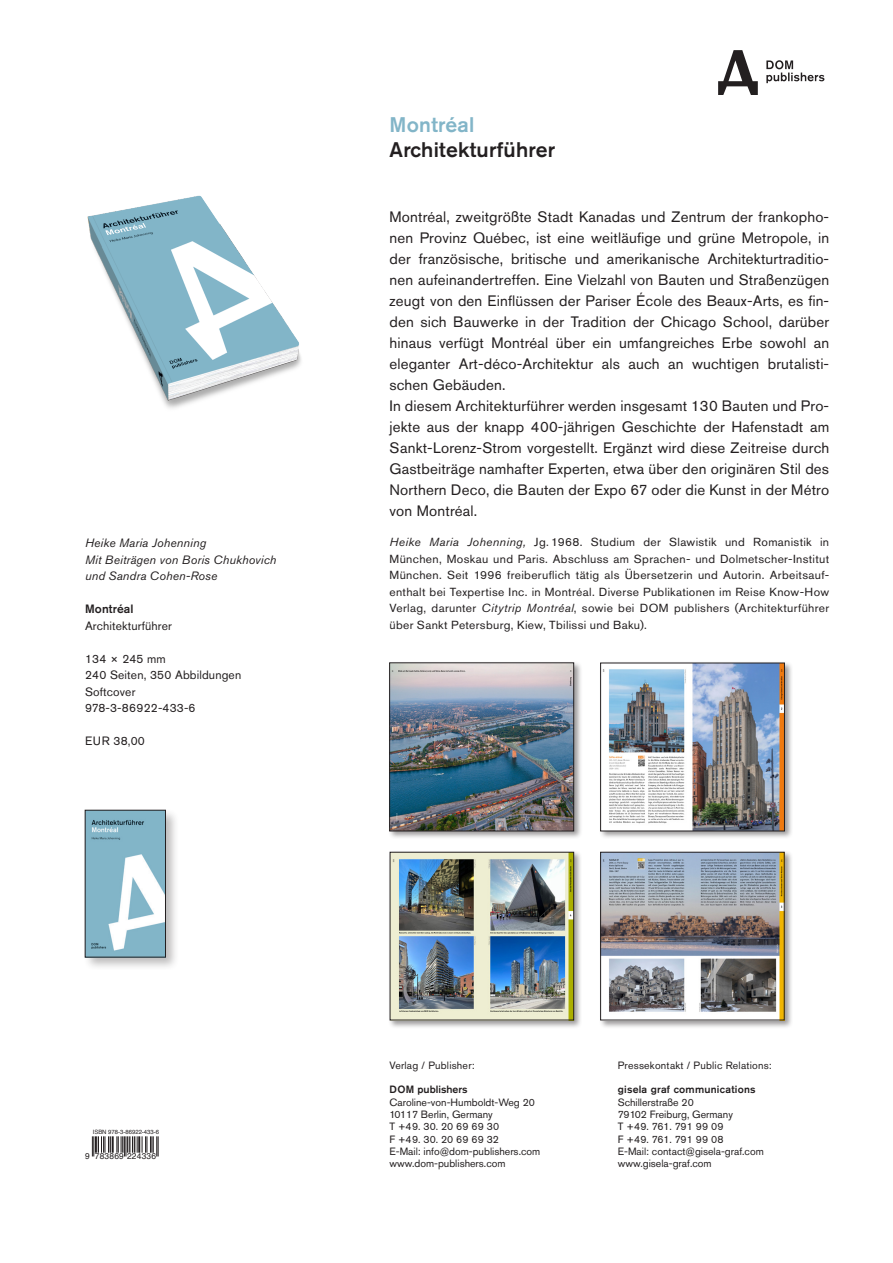
<style>
.page{position:relative;width:893px;height:1263px;background:#fff}
.page>*{position:absolute;margin:0;border:0;box-sizing:border-box;transform-origin:0 0}
.Überschrift_2{font:500 21px "Akzidenz Grotesk Pro";letter-spacing:.01em;color:#231f20}
.Überschrift_2-2{font:500 21px "Akzidenz Grotesk Pro";letter-spacing:.01em;color:#82b5c8}
.Haupttext{font:15px/21px "Akzidenz Grotesk Pro";letter-spacing:.01em;color:#231f20;text-align:justify}
.Technische_Daten{font:12px "Akzidenz Grotesk Pro";letter-spacing:.01em;color:#231f20}
.Technische_Daten-2{font:italic 12px/16.5px "Akzidenz Grotesk Pro";letter-spacing:.01em;color:#231f20}
.Technische_Daten-3{font:500 12px "Akzidenz Grotesk Pro";letter-spacing:.01em;color:#231f20}
.Autor_Text{font:11.7px/16.5px "Akzidenz Grotesk Pro";letter-spacing:.025em;color:#231f20;text-align:justify}
.t1{font:10.5px/12.3px "Akzidenz Grotesk Pro";color:#231f20}
.t2{font:10.5px "Akzidenz Grotesk Pro";letter-spacing:.02em;color:#231f20}
.t3{font:500 10.5px "Akzidenz Grotesk Pro";letter-spacing:.02em;color:#231f20}
.t4{font:500 10.5px "Akzidenz Grotesk Pro";color:#231f20}
.t5{font:8.4px "Helvetica";letter-spacing:.025em;color:#231f20}
.t6{font:6px "Helvetica";color:#231f20}
.s1{font-style:italic}
</style>
<div class="page">
<svg style="left:718px;top:50px;width:40px;height:45px"></svg>
<svg style="left:766px;top:60px;width:58px;height:23px"></svg>
<div style="left:599px;top:661px;width:194px;height:179px;background:#231f20;opacity:.45"></div>
<img style="left:602px;top:665px;width:181px;height:164px">
<div style="left:600px;top:663px;width:185px;height:168px;border:1px solid #231f20"></div>
<div style="left:388px;top:851px;width:194px;height:178px;background:#231f20;opacity:.45"></div>
<img style="left:392px;top:854px;width:180px;height:164px">
<div style="left:390px;top:852px;width:184px;height:168px;border:1px solid #231f20"></div>
<div style="left:599px;top:851px;width:194px;height:178px;background:#231f20;opacity:.45"></div>
<img style="left:602px;top:854px;width:180px;height:164px">
<div style="left:600px;top:852px;width:184px;height:168px;border:1px solid #231f20"></div>
<div style="left:388px;top:661px;width:194px;height:178px;background:#231f20;opacity:.45"></div>
<img style="left:391px;top:665px;width:181px;height:164px">
<div style="left:389px;top:663px;width:185px;height:168px;border:1px solid #231f20"></div>
<img style="left:87px;top:195px;width:214px;height:214px">
<div style="left:83px;top:808px;width:96px;height:163px;background:#231f20;opacity:.3"></div>
<img style="left:87px;top:812px;width:77px;height:143px">
<div style="left:85px;top:810px;width:81px;height:147px;border:1px solid #231f20"></div>
<svg style="left:92px;top:1136px;width:67px;height:20px"></svg>
<p class="Technische_Daten-2" style="left:85px;top:534px;width:123px">Heike Maria Johenning</p>
<p class="Technische_Daten-2" style="left:85px;top:551px;width:193px">Mit Beiträgen von Boris Chukhovich und Sandra Cohen-Rose</p>
<p class="Technische_Daten-3" style="left:85px;top:601px;width:50px">Montréal</p>
<p class="Technische_Daten" style="left:85px;top:618px;width:88px">Architekturführer</p>
<p class="Technische_Daten" style="left:85px;top:651px;width:82px">134 × 245 mm</p>
<p class="Technische_Daten" style="left:85px;top:667px;width:158px">240 Seiten, 350 Abbildungen</p>
<p class="Technische_Daten" style="left:85px;top:684px;width:52px">Softcover</p>
<p class="Technische_Daten" style="left:85px;top:700px;width:112px">978-3-86922-433-6</p>
<p class="Technische_Daten" style="left:85px;top:733px;width:61px">EUR 38,00</p>
<p class="Überschrift_2-2" style="left:389px;top:111px;width:86px">Montréal</p>
<p class="Überschrift_2" style="left:389px;top:136px;width:167px">Architekturführer</p>
<p class="Haupttext" style="left:389px;top:206px;width:441px">Montréal, zweitgrößte Stadt Kanadas und Zentrum der frankopho&shy;nen Provinz Québec, ist eine weitläufige und grüne Metropole, in der französische, britische und amerikanische Architekturtraditio&shy;nen aufeinandertreffen. Eine Vielzahl von Bauten und Straßenzügen zeugt von den Einflüssen der Pariser École des Beaux-Arts, es fin&shy;den sich Bauwerke in der Tradition der Chicago School, darüber hinaus verfügt Montréal über ein umfangreiches Erbe sowohl an eleganter Art-déco-Architektur als auch an wuchtigen brutalisti&shy;schen Gebäuden.</p>
<p class="Haupttext" style="left:389px;top:395px;width:441px">In diesem Architekturführer werden insgesamt 130 Bauten und Pro&shy;jekte aus der knapp 400-jährigen Geschichte der Hafenstadt am Sankt-Lorenz-Strom vorgestellt. Ergänzt wird diese Zeitreise durch Gastbeiträge namhafter Experten, etwa über den originären Stil des Northern Deco, die Bauten der Expo 67 oder die Kunst in der Métro von Montréal.</p>
<p class="Autor_Text" style="left:389px;top:534px;width:441px"><span class="s1">Heike Maria Johenning,</span> Jg. 1968. Studium der Slawistik und Romanistik in München, Moskau und Paris. Abschluss am Sprachen- und Dolmetscher-Institut München. Seit 1996 freiberuflich tätig als Übersetzerin und Autorin. Arbeitsauf&shy;enthalt bei Texpertise Inc. in Montréal. Diverse Publikationen im Reise Know-How Verlag, darunter <span class="s1">Citytrip Montréal</span>, sowie bei DOM publishers (Architekturführer über Sankt Petersburg, Kiew, Tbilissi und Baku).</p>
<p class="t6" style="left:93px;top:1127px;width:68px">ISBN 978-3-86922-433-6</p>
<p class="t5" style="left:85px;top:1150px;width:73px">9 783869 224336</p>
<p class="t2" style="left:389px;top:1058px;width:87px">Verlag / Publisher:</p>
<p class="t4" style="left:389px;top:1083px;width:80px">DOM publishers</p>
<p class="t1" style="left:389px;top:1096px;width:152px">Caroline-von-Humboldt-Weg 20<br>10117 Berlin, Germany<br>T +49. 30. 20 69 69 30<br>F +49. 30. 20 69 69 32<br>E-Mail: info@dom-publishers.com www.dom-publishers.com</p>
<p class="t2" style="left:618px;top:1058px;width:155px">Pressekontakt / Public Relations:</p>
<p class="t3" style="left:618px;top:1083px;width:139px">gisela graf communications</p>
<p class="t1" style="left:618px;top:1096px;width:148px">Schillerstraße 20<br>79102 Freiburg, Germany<br>T +49. 761. 791 99 09<br>F +49. 761. 791 99 08<br>E-Mail: contact@gisela-graf.com www.gisela-graf.com</p>
</div>
